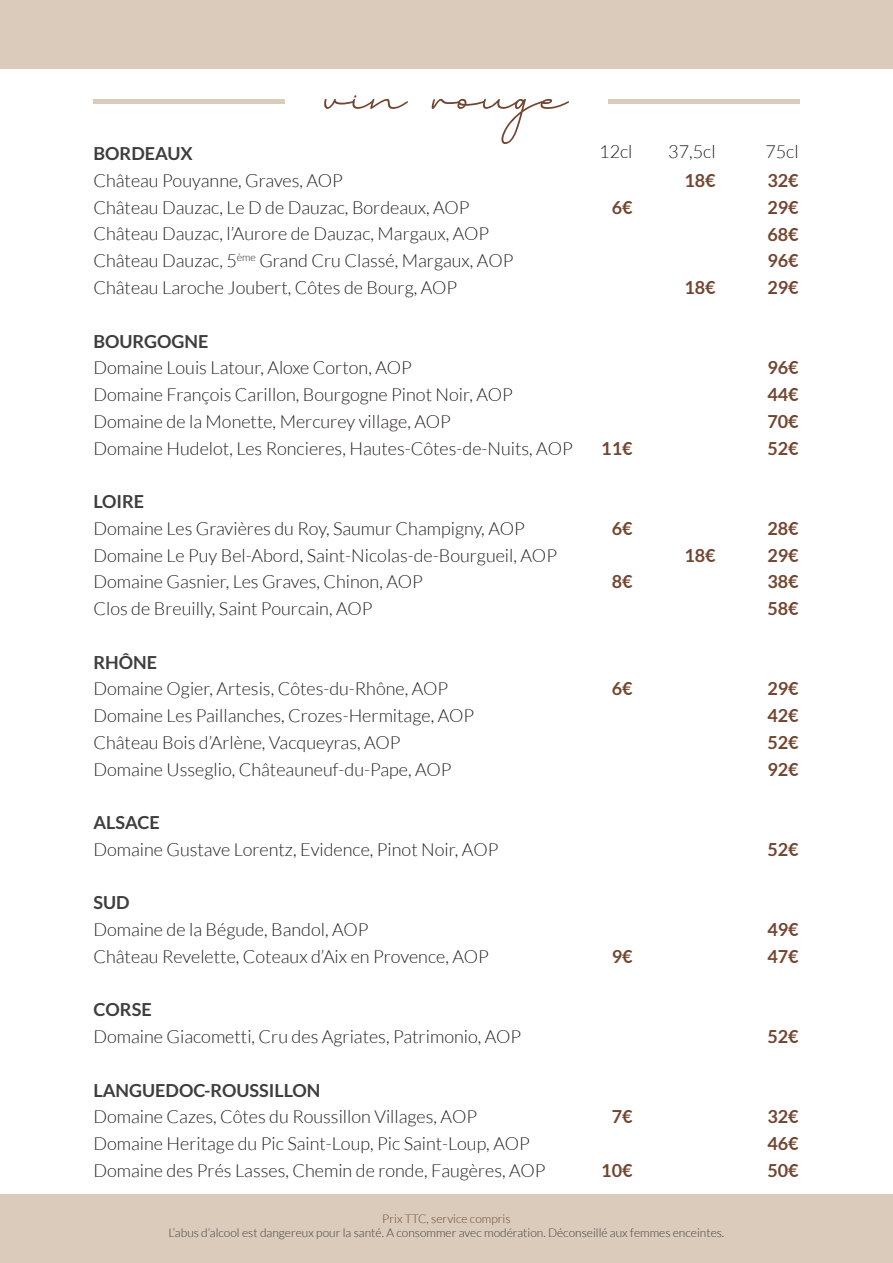
<style>
.page{position:relative;width:893px;height:1263px;background:#fff}
.page>*{position:absolute;margin:0;border:0;box-sizing:border-box;transform-origin:0 0}
.t1{font:105px "Billion Miraclespersonaluse";color:#724530}
.t2{font:300 18px/26.7px "Lato";color:#231f20}
.t3{font:700 18px/26.7px "Lato";color:#724530;text-align:justify}
.t4{font:700 18px "Lato";color:#3e3e3f}
.t5{font:300 12px "Lato";color:#3e3e3f}
.t6{font:300 12px "Lato";color:#724530}
</style>
<div class="page">
<hr style="left:93px;top:100px;width:706px;height:4px;background:#dacbbb">
<div style="left:285px;top:92px;width:323px;height:19px;background:#fff"></div>
<div style="left:0;top:1195px;width:893px;height:68px;background:#dacbbb"></div>
<div style="left:0;top:0;width:893px;height:68px;background:#dacbbb"></div>
<h1 class="t1" style="left:324px;top:51px;width:245px">vin rouge</h1>
<p class="t4" style="left:93px;top:143px;width:101px">BORDEAUX</p>
<p class="t2" style="left:93px;top:167px;width:421px">Château Pouyanne, Graves, AOP<br>Château Dauzac, Le D de Dauzac, Bordeaux, AOP Château Dauzac, l’Aurore de Dauzac, Margaux, AOP Château Dauzac, 5<sup>ème</sup> Grand Cru Classé, Margaux, AOP Château Laroche Joubert, Côtes de Bourg, AOP</p>
<p class="t4" style="left:93px;top:331px;width:116px">BOURGOGNE</p>
<p class="t2" style="left:93px;top:354px;width:481px">Domaine Louis Latour, Aloxe Corton, AOP<br>Domaine François Carillon, Bourgogne Pinot Noir, AOP Domaine de la Monette, Mercurey village, AOP<br>Domaine Hudelot, Les Roncieres, Hautes-Côtes-de-Nuits, AOP</p>
<p class="t4" style="left:93px;top:491px;width:52px">LOIRE</p>
<p class="t2" style="left:93px;top:515px;width:465px">Domaine Les Gravières du Roy, Saumur Champigny, AOP Domaine Le Puy Bel-Abord, Saint-Nicolas-de-Bourgueil, AOP Domaine Gasnier, Les Graves, Chinon, AOP<br>Clos de Breuilly, Saint Pourcain, AOP</p>
<p class="t4" style="left:93px;top:652px;width:65px">RHÔNE</p>
<p class="t2" style="left:93px;top:675px;width:382px">Domaine Ogier, Artesis, Côtes-du-Rhône, AOP Domaine Les Paillanches, Crozes-Hermitage, AOP Château Bois d’Arlène, Vacqueyras, AOP Domaine Usseglio, Châteauneuf-du-Pape, AOP</p>
<p class="t4" style="left:93px;top:812px;width:68px">ALSACE</p>
<p class="t2" style="left:93px;top:836px;width:406px">Domaine Gustave Lorentz, Evidence, Pinot Noir, AOP</p>
<p class="t4" style="left:93px;top:892px;width:38px">SUD</p>
<p class="t2" style="left:93px;top:916px;width:397px">Domaine de la Bégude, Bandol, AOP<br>Château Revelette, Coteaux d’Aix en Provence, AOP</p>
<p class="t4" style="left:93px;top:999px;width:60px">CORSE</p>
<p class="t2" style="left:93px;top:1023px;width:429px">Domaine Giacometti, Cru des Agriates, Patrimonio, AOP</p>
<p class="t4" style="left:93px;top:1080px;width:228px">LANGUEDOC-ROUSSILLON</p>
<p class="t2" style="left:93px;top:1103px;width:454px">Domaine Cazes, Côtes du Roussillon Villages, AOP<br>Domaine Heritage du Pic Saint-Loup, Pic Saint-Loup, AOP<br>Domaine des Prés Lasses, Chemin de ronde, Faugères, AOP</p>
<p class="t2" style="left:599px;top:138px;width:35px">12cl</p>
<p class="t2" style="left:668px;top:138px;width:49px">37,5cl</p>
<p class="t2" style="left:765px;top:138px;width:35px">75cl</p>
<p class="t3" style="left:612px;top:194px;width:22px">6€</p>
<p class="t3" style="left:601px;top:434px;width:33px">11€</p>
<p class="t3" style="left:612px;top:515px;width:22px">6€</p>
<p class="t3" style="left:612px;top:568px;width:22px">8€</p>
<p class="t3" style="left:612px;top:675px;width:22px">6€</p>
<p class="t3" style="left:612px;top:943px;width:22px">9€</p>
<p class="t3" style="left:612px;top:1103px;width:22px">7€</p>
<p class="t3" style="left:601px;top:1157px;width:33px">10€</p>
<p class="t3" style="left:684px;top:167px;width:33px">18€</p>
<p class="t3" style="left:684px;top:274px;width:33px">18€</p>
<p class="t3" style="left:684px;top:541px;width:33px">18€</p>
<p class="t3" style="left:767px;top:167px;width:33px">32€ 29€ 68€ 96€ 29€</p>
<p class="t3" style="left:767px;top:354px;width:33px">96€ 44€ 70€ 52€</p>
<p class="t3" style="left:767px;top:515px;width:33px">28€ 29€ 38€ 58€</p>
<p class="t3" style="left:767px;top:675px;width:33px">29€ 42€ 52€ 92€</p>
<p class="t3" style="left:767px;top:836px;width:33px">52€</p>
<p class="t3" style="left:767px;top:916px;width:33px">49€<br>47€</p>
<p class="t3" style="left:767px;top:1023px;width:33px">52€</p>
<p class="t3" style="left:767px;top:1103px;width:33px">32€ 46€ 50€</p>
<p class="t6" style="left:382px;top:1212px;width:130px">Prix TTC, service compris</p>
<p class="t5" style="left:169px;top:1226px;width:557px">L’abus d’alcool est dangereux pour la santé. A consommer avec modération. Déconseillé aux femmes enceintes.</p>
</div>
